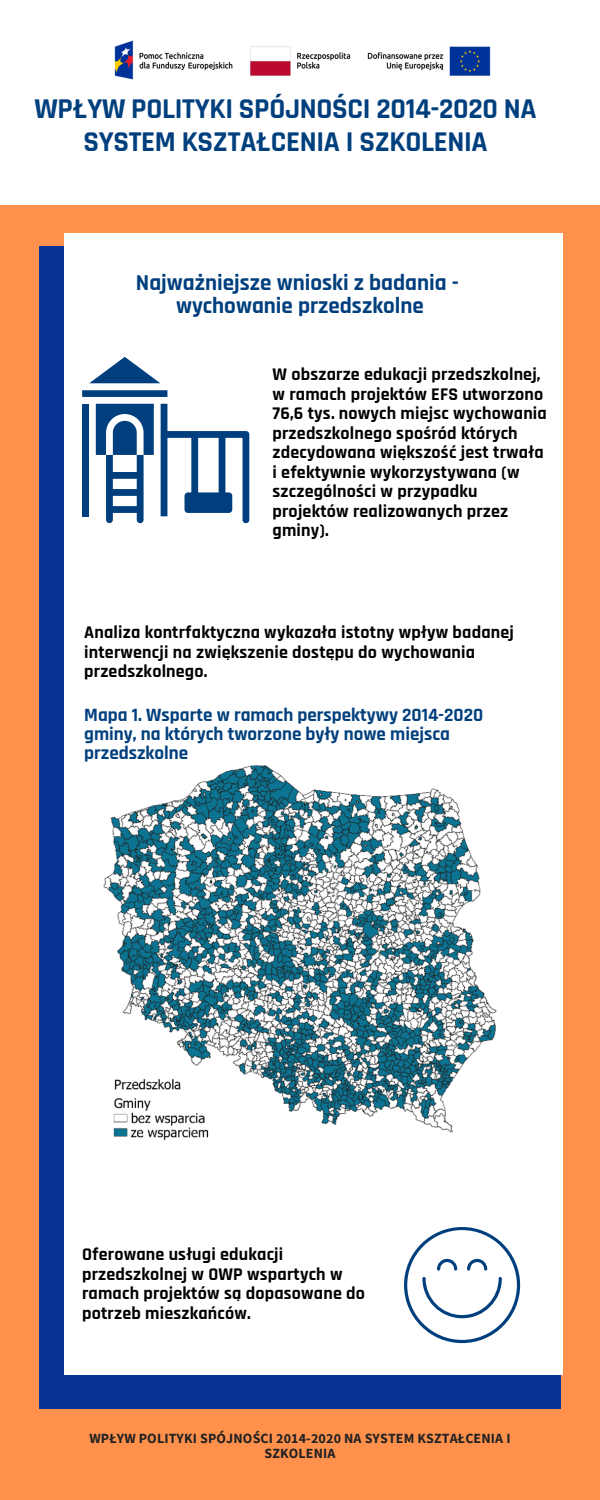
<style>
.page{position:relative;width:600px;height:1500px;background:#ff914d}
.page>*{position:absolute;margin:0;border:0;box-sizing:border-box;transform-origin:0 0}
.t1{font:700 29px/33px "Rajdhani";letter-spacing:-.01em;color:#003f7d;text-align:center}
.t2{font:700 23px/22.5px "Rajdhani";color:#003f7d;text-align:center}
.t3{font:700 19px/18.8px "Rajdhani";color:#003f7d}
.t4{font:700 18px/19.5px "Rajdhani";letter-spacing:.01em;color:#000}
.t5{font:700 14px/15px "Source Sans Pro";letter-spacing:.01em;color:#222;text-align:center}
</style>
<div class="page">
<div style="left:0;top:0;width:600px;height:205px;background:#fff"></div>
<div style="left:39px;top:246px;width:522px;height:1162px;background:#083296"></div>
<div style="left:65px;top:234px;width:498px;height:1141px;background:#fff"></div>
<div style="left:82px;top:404px;width:7px;height:112px;background:#003f7d"></div>
<svg style="left:89px;top:357px;width:71px;height:26px"></svg>
<svg style="left:82px;top:390px;width:85px;height:7px"></svg>
<svg style="left:96px;top:404px;width:58px;height:119px"></svg>
<svg style="left:161px;top:404px;width:88px;height:119px"></svg>
<img style="left:103px;top:765px;width:394px;height:376px">
<svg style="left:404px;top:1227px;width:116px;height:116px"></svg>
<img style="left:114px;top:40px;width:377px;height:40px">
<h2 class="t1" style="left:35px;top:93px;width:504px">WPŁYW POLITYKI SPÓJNOŚCI 2014-2020 NA<br>SYSTEM KSZTAŁCENIA I SZKOLENIA</h2>
<p class="t2" style="left:136px;top:273px;width:325px">Najważniejsze wnioski z badania - wychowanie przedszkolne</p>
<p class="t4" style="left:273px;top:365px;width:276px">W obszarze edukacji przedszkolnej, w ramach projektów EFS utworzono<br>76,6 tys. nowych miejsc wychowania przedszkolnego spośród których zdecydowana większość jest trwała i efektywnie wykorzystywana (w szczególności w przypadku projektów realizowanych przez gminy).</p>
<h3 class="t4" style="left:84px;top:623px;width:431px">Analiza kontrfaktyczna wykazała istotny wpływ badanej interwencji na zwiększenie dostępu do wychowania przedszkolnego.</h3>
<h3 class="t3" style="left:84px;top:707px;width:401px">Mapa 1. Wsparte w ramach perspektywy 2014-2020 gminy, na których tworzone były nowe miejsca przedszkolne</h3>
<h3 class="t4" style="left:82px;top:1245px;width:284px">Oferowane usługi edukacji przedszkolnej w OWP wspartych w ramach projektów są dopasowane do potrzeb mieszkańców.</h3>
<p class="t5" style="left:89px;top:1431px;width:423px">WPŁYW POLITYKI SPÓJNOŚCI 2014-2020 NA SYSTEM KSZTAŁCENIA I<br>SZKOLENIA</p>
</div>
